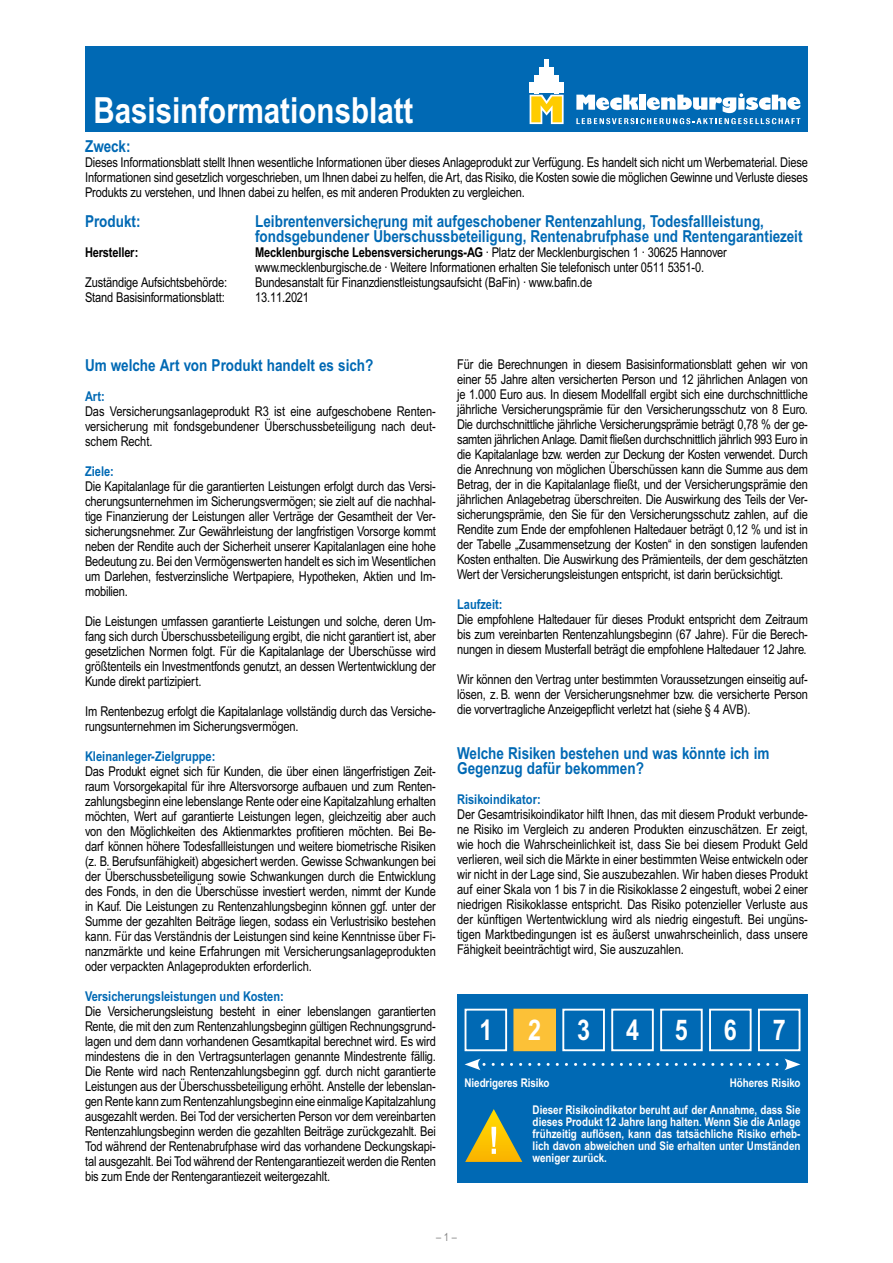
<style>
.page{position:relative;width:893px;height:1263px;background:#fff}
.page>*{position:absolute;margin:0;border:0;box-sizing:border-box;transform-origin:0 0}
.t1{font:700 36px "Arial Narrow MT Pro";color:#fff}
.t2{font:700 28.5px "Arial Narrow MT Pro";color:#fff}
.t3{font:700 16.5px/15px "Arial Narrow MT Pro";color:#0069b4}
.t4{font:13.5px/15px "Arial Narrow MT Pro";letter-spacing:-.01em;color:#000;text-align:justify}
.t5{font:700 13.5px "Arial Narrow MT Pro";color:#0069b4}
.t6{font:700 13.5px "Arial Narrow MT Pro";letter-spacing:-.01em;color:#000}
.t7{font:700 12px/12px "Arial Narrow MT Pro";color:#fff;text-align:justify}
.t8{font:11.25px "Arial Narrow MT Pro";color:#878787}
.s1{font-weight:700}
</style>
<div class="page">
<div style="left:85px;top:47px;width:723px;height:85px;background:#0069b4"></div>
<svg style="left:530px;top:95px;width:34px;height:29px"></svg>
<hr style="left:530px;top:83px;width:4px;height:10px;background:#fff">
<hr style="left:535px;top:75px;width:4px;height:18px;background:#fff">
<hr style="left:540px;top:67px;width:4px;height:26px;background:#fff">
<hr style="left:545px;top:60px;width:4px;height:33px;background:#fff">
<div style="left:549px;top:67px;width:5px;height:26px;background:#fff"></div>
<div style="left:554px;top:75px;width:5px;height:18px;background:#fff"></div>
<div style="left:559px;top:83px;width:5px;height:10px;background:#fff"></div>
<svg style="left:576px;top:93px;width:224px;height:31px"></svg>
<div style="left:457px;top:994px;width:351px;height:188px;background:#0069b4"></div>
<div style="left:465px;top:1009px;width:42px;height:42px;border:2px solid #fff"></div>
<div style="left:514px;top:1010px;width:41px;height:40px;background:#fcc137"></div>
<div style="left:513px;top:1009px;width:43px;height:42px;border:2px solid #fcc137"></div>
<div style="left:562px;top:1009px;width:43px;height:42px;border:2px solid #fff"></div>
<div style="left:611px;top:1009px;width:43px;height:42px;border:2px solid #fff"></div>
<div style="left:660px;top:1009px;width:43px;height:42px;border:2px solid #fff"></div>
<div style="left:709px;top:1009px;width:43px;height:42px;border:2px solid #fff"></div>
<div style="left:758px;top:1009px;width:42px;height:42px;border:2px solid #fff"></div>
<svg style="left:465px;top:1058px;width:335px;height:12px;background:#1776ba"></svg>
<svg style="left:465px;top:1109px;width:57px;height:53px;background:#7e9662"></svg>
<h1 class="t1" style="left:94px;top:89px;width:321px">Basisinformationsblatt</h1>
<p class="t3" style="left:85px;top:139px;width:47px">Zweck:</p>
<p class="t4" style="left:85px;top:155px;width:724px">Dieses Informationsblatt stellt Ihnen wesentliche Informationen über dieses Anlageprodukt zur Verfügung. Es handelt sich nicht um Werbematerial. Diese Informationen sind gesetzlich vorgeschrieben, um Ihnen dabei zu helfen, die Art, das Risiko, die Kosten sowie die möglichen Gewinne und Verluste dieses Produkts zu verstehen, und Ihnen dabei zu helfen, es mit anderen Produkten zu vergleichen.</p>
<p class="t3" style="left:85px;top:214px;width:57px">Produkt:</p>
<p class="t3" style="left:255px;top:214px;width:549px">Leibrentenversicherung mit aufgeschobener Rentenzahlung, Todesfallleistung, fondsgebundener Überschussbeteiligung, Rentenabrufphase und Rentengarantiezeit</p>
<p class="t6" style="left:85px;top:244px;width:55px">Hersteller:</p>
<p class="t4" style="left:255px;top:245px;width:473px"><span class="s1">Mecklenburgische Lebensversicherungs-AG</span> · Platz der Mecklenburgischen 1 · 30625 Hannover www.mecklenburgische.de · Weitere Informationen erhalten Sie telefonisch unter 0511 5351-0.</p>
<p class="t4" style="left:85px;top:275px;width:144px">Zuständige Aufsichtsbehörde:</p>
<p class="t4" style="left:255px;top:275px;width:339px">Bundesanstalt für Finanzdienstleistungsaufsicht (BaFin) · www.bafin.de</p>
<p class="t4" style="left:85px;top:290px;width:141px">Stand Basisinformationsblatt:</p>
<p class="t4" style="left:255px;top:290px;width:55px">13.11.2021</p>
<p class="t3" style="left:85px;top:358px;width:290px">Um welche Art von Produkt handelt es sich?</p>
<p class="t5" style="left:85px;top:388px;width:21px">Art:</p>
<p class="t4" style="left:85px;top:404px;width:352px">Das Versicherungsanlageprodukt R3 ist eine aufgeschobene Renten&shy;versicherung mit fondsgebundener Überschussbeteiligung nach deut&shy;schem Recht.</p>
<p class="t5" style="left:85px;top:463px;width:30px">Ziele:</p>
<p class="t4" style="left:85px;top:479px;width:352px">Die Kapitalanlage für die garantierten Leistungen erfolgt durch das Versi&shy;cherungsunternehmen im Sicherungsvermögen; sie zielt auf die nachhal&shy;tige Finanzierung der Leistungen aller Verträge der Gesamtheit der Ver&shy;sicherungsnehmer. Zur Gewährleistung der langfristigen Vorsorge kommt neben der Rendite auch der Sicherheit unserer Kapitalanlagen eine hohe Bedeutung zu. Bei den Vermögenswerten handelt es sich im Wesentlichen um Darlehen, festverzinsliche Wertpapiere, Hypotheken, Aktien und Im&shy;mobilien.</p>
<p class="t4" style="left:85px;top:614px;width:352px">Die Leistungen umfassen garantierte Leistungen und solche, deren Um&shy;fang sich durch Überschussbeteiligung ergibt, die nicht garantiert ist, aber gesetzlichen Normen folgt. Für die Kapitalanlage der Überschüsse wird größtenteils ein Investmentfonds genutzt, an dessen Wertentwicklung der Kunde direkt partizipiert.</p>
<p class="t4" style="left:85px;top:704px;width:352px">Im Rentenbezug erfolgt die Kapitalanlage vollständig durch das Versiche&shy;rungsunternehmen im Sicherungsvermögen.</p>
<p class="t5" style="left:85px;top:748px;width:132px">Kleinanleger-Zielgruppe:</p>
<p class="t4" style="left:85px;top:764px;width:352px">Das Produkt eignet sich für Kunden, die über einen längerfristigen Zeit&shy;raum Vorsorgekapital für ihre Altersvorsorge aufbauen und zum Renten&shy;zahlungsbeginn eine lebenslange Rente oder eine Kapitalzahlung erhalten möchten, Wert auf garantierte Leistungen legen, gleichzeitig aber auch von den Möglichkeiten des Aktienmarktes profitieren möchten. Bei Be&shy;darf können höhere Todesfallleistungen und weitere biometrische Risiken (z. B. Berufsunfähigkeit) abgesichert werden. Gewisse Schwankungen bei der Überschussbeteiligung sowie Schwankungen durch die Entwicklung des Fonds, in den die Überschüsse investiert werden, nimmt der Kunde in Kauf. Die Leistungen zu Rentenzahlungsbeginn können ggf. unter der Summe der gezahlten Beiträge liegen, sodass ein Verlustrisiko bestehen kann. Für das Verständnis der Leistungen sind keine Kenntnisse über Fi&shy;nanzmärkte und keine Erfahrungen mit Versicherungsanlageprodukten oder verpackten Anlageprodukten erforderlich.</p>
<p class="t5" style="left:85px;top:988px;width:200px">Versicherungsleistungen und Kosten:</p>
<p class="t4" style="left:85px;top:1004px;width:352px">Die Versicherungsleistung besteht in einer lebenslangen garantierten Rente, die mit den zum Rentenzahlungsbeginn gültigen Rechnungsgrund&shy;lagen und dem dann vorhandenen Gesamtkapital berechnet wird. Es wird mindestens die in den Vertragsunterlagen genannte Mindestrente fällig.<br>Die Rente wird nach Rentenzahlungsbeginn ggf. durch nicht garantierte Leistungen aus der Überschussbeteiligung erhöht. Anstelle der lebenslan&shy;gen Rente kann zum Rentenzahlungsbeginn eine einmalige Kapitalzahlung ausgezahlt werden. Bei Tod der versicherten Person vor dem vereinbarten Rentenzahlungsbeginn werden die gezahlten Beiträge zurückgezahlt. Bei Tod während der Rentenabrufphase wird das vorhandene Deckungskapi&shy;tal ausgezahlt. Bei Tod während der Rentengarantiezeit werden die Renten bis zum Ende der Rentengarantiezeit weitergezahlt.</p>
<p class="t4" style="left:457px;top:357px;width:352px">Für die Berechnungen in diesem Basisinformationsblatt gehen wir von einer 55 Jahre alten versicherten Person und 12 jährlichen Anlagen von je 1.000 Euro aus. In diesem Modellfall ergibt sich eine durchschnittliche jährliche Versicherungsprämie für den Versicherungsschutz von 8 Euro.<br>Die durchschnittliche jährliche Versicherungsprämie beträgt 0,78 % der ge&shy;samten jährlichen Anlage. Damit fließen durchschnittlich jährlich 993 Euro in die Kapitalanlage bzw. werden zur Deckung der Kosten verwendet. Durch die Anrechnung von möglichen Überschüssen kann die Summe aus dem Betrag, der in die Kapitalanlage fließt, und der Versicherungsprämie den jährlichen Anlagebetrag überschreiten. Die Auswirkung des Teils der Ver&shy;sicherungsprämie, den Sie für den Versicherungsschutz zahlen, auf die Rendite zum Ende der empfohlenen Haltedauer beträgt 0,12 % und ist in der Tabelle „Zusammensetzung der Kosten“ in den sonstigen laufenden Kosten enthalten. Die Auswirkung des Prämienteils, der dem geschätzten Wert der Versicherungsleistungen entspricht, ist darin berücksichtigt.</p>
<p class="t5" style="left:457px;top:596px;width:47px">Laufzeit:</p>
<p class="t4" style="left:457px;top:612px;width:352px">Die empfohlene Haltedauer für dieses Produkt entspricht dem Zeitraum bis zum vereinbarten Rentenzahlungsbeginn (67 Jahre). Für die Berech&shy;nungen in diesem Musterfall beträgt die empfohlene Haltedauer 12 Jahre.</p>
<p class="t4" style="left:457px;top:672px;width:352px">Wir können den Vertrag unter bestimmten Voraussetzungen einseitig auf&shy;lösen, z.B. wenn der Versicherungsnehmer bzw. die versicherte Person die vorvertragliche Anzeigepflicht verletzt hat (siehe § 4 AVB).</p>
<p class="t3" style="left:457px;top:746px;width:314px">Welche Risiken bestehen und was könnte ich im<br>Gegenzug dafür bekommen?</p>
<p class="t5" style="left:457px;top:791px;width:85px">Risikoindikator:</p>
<p class="t4" style="left:457px;top:807px;width:352px">Der Gesamtrisikoindikator hilft Ihnen, das mit diesem Produkt verbunde&shy;ne Risiko im Vergleich zu anderen Produkten einzuschätzen. Er zeigt, wie hoch die Wahrscheinlichkeit ist, dass Sie bei diesem Produkt Geld verlieren, weil sich die Märkte in einer bestimmten Weise entwickeln oder wir nicht in der Lage sind, Sie auszubezahlen. Wir haben dieses Produkt auf einer Skala von 1 bis 7 in die Risikoklasse 2 eingestuft, wobei 2 einer niedrigen Risikoklasse entspricht. Das Risiko potenzieller Verluste aus der künftigen Wertentwicklung wird als niedrig eingestuft. Bei ungüns&shy;tigen Marktbedingungen ist es äußerst unwahrscheinlich, dass unsere Fähigkeit beeinträchtigt wird, Sie auszuzahlen.</p>
<h2 class="t2" style="left:479px;top:1013px;width:14px">1</h2>
<h2 class="t2" style="left:528px;top:1013px;width:14px">2</h2>
<h2 class="t2" style="left:577px;top:1013px;width:14px">3</h2>
<h2 class="t2" style="left:626px;top:1013px;width:14px">4</h2>
<h2 class="t2" style="left:675px;top:1013px;width:14px">5</h2>
<h2 class="t2" style="left:724px;top:1013px;width:14px">6</h2>
<h2 class="t2" style="left:773px;top:1013px;width:14px">7</h2>
<p class="t7" style="left:465px;top:1076px;width:87px">Niedrigeres Risiko</p>
<p class="t7" style="left:730px;top:1076px;width:72px">Höheres Risiko</p>
<p class="t7" style="left:533px;top:1104px;width:269px">Dieser Risikoindikator beruht auf der Annahme, dass Sie dieses Produkt 12 Jahre lang halten. Wenn Sie die Anlage frühzeitig auflösen, kann das tatsächliche Risiko erheb&shy;lich davon abweichen und Sie erhalten unter Umständen weniger zurück.</p>
<p class="t8" style="left:436px;top:1230px;width:22px">– 1 –</p>
</div>
